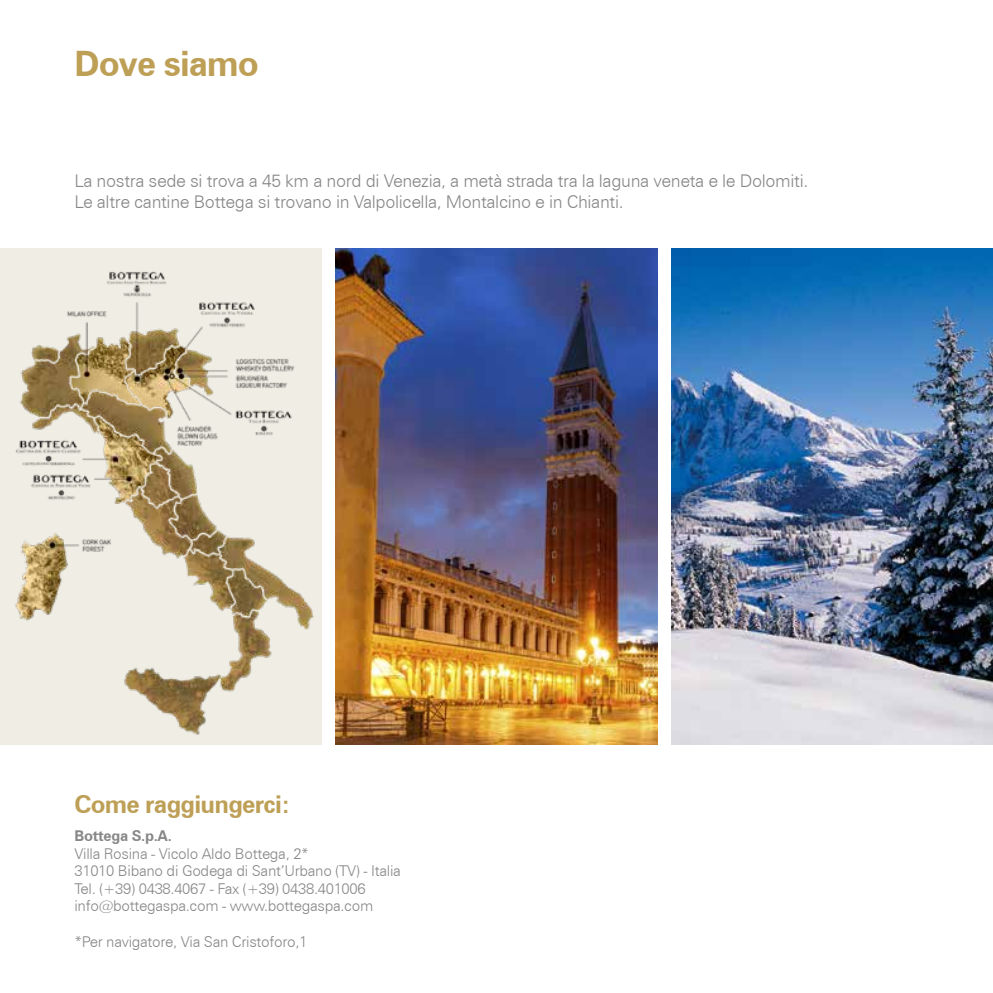
<style>
.page{position:relative;width:993px;height:993px;background:#fff}
.page>*{position:absolute;margin:0;border:0;box-sizing:border-box;transform-origin:0 0}
.t1{font:700 35px "Zurich BT";letter-spacing:-.03em;color:#be9f56}
.t2{font:700 24.5px "Zurich BT";letter-spacing:-.03em;color:#be9f56}
.t3{font:300 17.5px/21px "Zurich BT";letter-spacing:-.02em;color:#878787}
.t4{font:300 14.88px/17.5px "Zurich BT";letter-spacing:-.02em;color:#878787}
.t5{font:700 14.88px "Zurich BT";letter-spacing:-.02em;color:#878787}
</style>
<div class="page">
<div style="left:0;top:248px;width:321px;height:496px;background:#f0ede4"></div>
<img style="left:336px;top:248px;width:320px;height:496px">
<img style="left:671px;top:248px;width:321px;height:496px">
<img style="left:15px;top:271px;width:299px;height:463px">
<h1 class="t1" style="left:74px;top:42px;width:186px">Dove siamo</h1>
<p class="t3" style="left:74px;top:170px;width:735px">La nostra sede si trova a 45 km a nord di Venezia, a metà strada tra la laguna veneta e le Dolomiti.<br>Le altre cantine Bottega si trovano in Valpolicella, Montalcino e in Chianti.</p>
<h2 class="t2" style="left:74px;top:789px;width:217px">Come raggiungerci:</h2>
<p class="t5" style="left:74px;top:826px;width:99px">Bottega S.p.A.</p>
<p class="t4" style="left:74px;top:844px;width:328px">Villa Rosina - Vicolo Aldo Bottega, 2*<br>31010 Bibano di Godega di Sant’Urbano (TV) - Italia Tel. (+39) 0438.4067 - Fax (+39) 0438.401006 info@bottegaspa.com - www.bottegaspa.com</p>
<p class="t4" style="left:74px;top:932px;width:234px">*Per navigatore, Via San Cristoforo,1</p>
</div>
